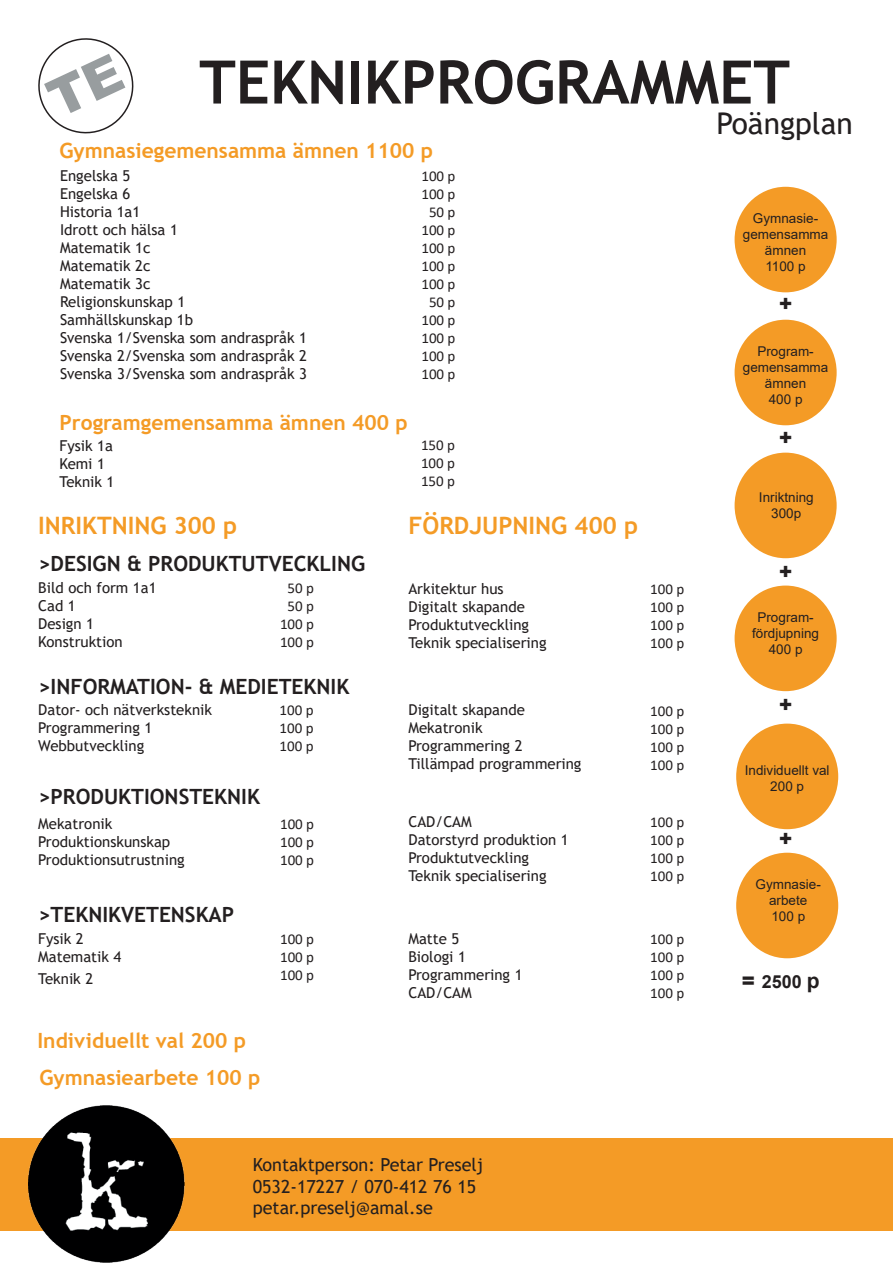
<style>
.page{position:relative;width:893px;height:1263px;background:#fff}
.page>*{position:absolute;margin:0;border:0;box-sizing:border-box;transform-origin:0 0}
.t1{font:700 60px "Trebuchet MS";color:#231f20}
.t2{font:30px "Trebuchet MS";color:#231f20}
.t3{font:700 24px "Trebuchet MS";color:#f49b26}
.t4{font:700 21px "Trebuchet MS";color:#f49b26}
.t5{font:700 21px "Trebuchet MS";color:#231f20}
.t6{font:900 21px "Arial";color:#231f20}
.t7{font:18px/21.6px "Trebuchet MS";color:#231f20}
.t8{font:700 18px "Arial";color:#231f20}
.t9{font:15px/18px "Trebuchet MS";color:#231f20}
.t10{font:15px/18px "Calibri";color:#231f20;text-align:justify}
.t11{font:13.5px/16.2px "Arial";color:#231f20;text-align:center}
.s1{font-size:21px}
</style>
<div class="page">
<div style="left:1px;top:1138px;width:892px;height:92px;background:#f49b26"></div>
<div style="left:735px;top:187px;width:102px;height:105px;background:#f49b26;border-radius:50%"></div>
<div style="left:735px;top:320px;width:102px;height:105px;background:#f49b26;border-radius:50%"></div>
<div style="left:735px;top:453px;width:102px;height:105px;background:#f49b26;border-radius:50%"></div>
<div style="left:736px;top:724px;width:102px;height:105px;background:#f49b26;border-radius:50%"></div>
<div style="left:736px;top:853px;width:102px;height:105px;background:#f49b26;border-radius:50%"></div>
<div style="left:735px;top:585px;width:102px;height:106px;background:#f49b26;border-radius:50%"></div>
<img style="left:28px;top:1106px;width:156px;height:156px">
<svg style="left:38px;top:38px;width:96px;height:96px"></svg>
<h1 class="t1" style="left:199px;top:45px;width:592px">TEKNIKPROGRAMMET</h1>
<h2 class="t2" style="left:716px;top:105px;width:138px">Poängplan</h2>
<p class="t9" style="left:60px;top:166px;width:248px">Engelska 5<br>Engelska 6<br>Historia 1a1<br>Idrott och hälsa 1<br>Matematik 1c<br>Matematik 2c<br>Matematik 3c<br>Religionskunskap 1<br>Samhällskunskap 1b<br>Svenska 1/Svenska som andraspråk 1<br>Svenska 2/Svenska som andraspråk 2<br>Svenska 3/Svenska som andraspråk 3</p>
<h3 class="t4" style="left:60px;top:137px;width:375px">Gymnasiegemensamma ämnen 1100 p</h3>
<p class="t10" style="left:421px;top:167px;width:36px;text-align:center">100 p<br>100 p<br>50 p<br>100 p<br>100 p<br>100 p<br>100 p<br>50 p<br>100 p<br>100 p<br>100 p<br>100 p</p>
<h3 class="t4" style="left:60px;top:409px;width:350px">Programgemensamma ämnen 400 p</h3>
<p class="t9" style="left:60px;top:436px;width:56px">Fysik 1a<br>Kemi 1<br>Teknik 1</p>
<p class="t10" style="left:421px;top:436px;width:36px">150 p 100 p 150 p</p>
<p class="t11" style="left:743px;top:210px;width:87px">Gymnasie&shy;gemensamma ämnen<br>1100 p</p>
<h3 class="t6" style="left:779px;top:288px;width:15px">+</h3>
<p class="t11" style="left:743px;top:343px;width:87px">Program&shy;gemensamma ämnen<br>400 p</p>
<h3 class="t6" style="left:779px;top:422px;width:15px">+</h3>
<h3 class="t3" style="left:38px;top:511px;width:200px">INRIKTNING 300 p</h3>
<h3 class="t3" style="left:408px;top:511px;width:231px">FÖRDJUPNING 400 p</h3>
<h3 class="t5" style="left:38px;top:551px;width:328px">&gt;DESIGN &amp; PRODUKTUTVECKLING</h3>
<p class="t10" style="left:280px;top:579px;width:36px;text-align:center">50 p<br>50 p<br>100 p<br>100 p</p>
<p class="t9" style="left:38px;top:579px;width:120px">Bild och form 1a1<br>Cad 1<br>Design 1<br>Konstruktion</p>
<h3 class="t5" style="left:38px;top:674px;width:313px">&gt;INFORMATION- &amp; MEDIETEKNIK</h3>
<p class="t9" style="left:38px;top:700px;width:175px">Dator- och nätverksteknik<br>Programmering 1<br>Webbutveckling</p>
<p class="t10" style="left:280px;top:700px;width:36px">100 p 100 p 100 p</p>
<h3 class="t5" style="left:38px;top:784px;width:223px">&gt;PRODUKTIONSTEKNIK</h3>
<p class="t9" style="left:38px;top:814px;width:148px">Mekatronik<br>Produktionskunskap<br>Produktionsutrustning</p>
<h3 class="t5" style="left:38px;top:902px;width:197px">&gt;TEKNIKVETENSKAP</h3>
<p class="t9" style="left:38px;top:930px;width:85px">Fysik 2<br>Matematik 4</p>
<p class="t9" style="left:38px;top:969px;width:56px">Teknik 2</p>
<h3 class="t4" style="left:37px;top:1027px;width:210px">Individuellt val 200 p</h3>
<h3 class="t4" style="left:39px;top:1064px;width:222px">Gymnasiearbete 100 p</h3>
<p class="t10" style="left:280px;top:814px;width:36px">100 p 100 p 100 p</p>
<p class="t10" style="left:280px;top:930px;width:36px">100 p 100 p 100 p</p>
<p class="t9" style="left:408px;top:579px;width:140px">Arkitektur hus<br>Digitalt skapande<br>Produktutveckling<br>Teknik specialisering</p>
<p class="t9" style="left:408px;top:700px;width:175px">Digitalt skapande<br>Mekatronik<br>Programmering 2<br>Tillämpad programmering</p>
<p class="t9" style="left:408px;top:812px;width:162px">CAD/CAM<br>Datorstyrd produktion 1<br>Produktutveckling<br>Teknik specialisering</p>
<p class="t9" style="left:408px;top:930px;width:116px">Matte 5<br>Biologi 1<br>Programmering 1<br>CAD/CAM</p>
<p class="t10" style="left:650px;top:579px;width:36px">100 p 100 p 100 p 100 p</p>
<p class="t10" style="left:650px;top:701px;width:36px">100 p 100 p 100 p 100 p</p>
<p class="t10" style="left:650px;top:812px;width:36px">100 p 100 p 100 p 100 p</p>
<p class="t10" style="left:650px;top:930px;width:36px">100 p 100 p 100 p 100 p</p>
<p class="t7" style="left:253px;top:1154px;width:232px">Kontaktperson: Petar Preselj<br>0532-17227 / 070-412 76 15 petar.preselj@amal.se</p>
<p class="t11" style="left:759px;top:489px;width:56px">Inriktning<br>300p</p>
<h3 class="t6" style="left:779px;top:556px;width:15px">+</h3>
<p class="t11" style="left:752px;top:609px;width:68px">Program&shy;fördjupning<br>400 p</p>
<h3 class="t6" style="left:779px;top:690px;width:15px">+</h3>
<p class="t11" style="left:745px;top:762px;width:86px">Individuellt val<br>200 p</p>
<h3 class="t6" style="left:779px;top:823px;width:15px">+</h3>
<p class="t11" style="left:756px;top:876px;width:67px">Gymnasie&shy;arbete<br>100 p</p>
<h3 class="t6" style="left:741px;top:965px;width:15px">=</h3>
<p class="t8" style="left:762px;top:968px;width:59px">2500 <span class="s1">p</span></p>
</div>
